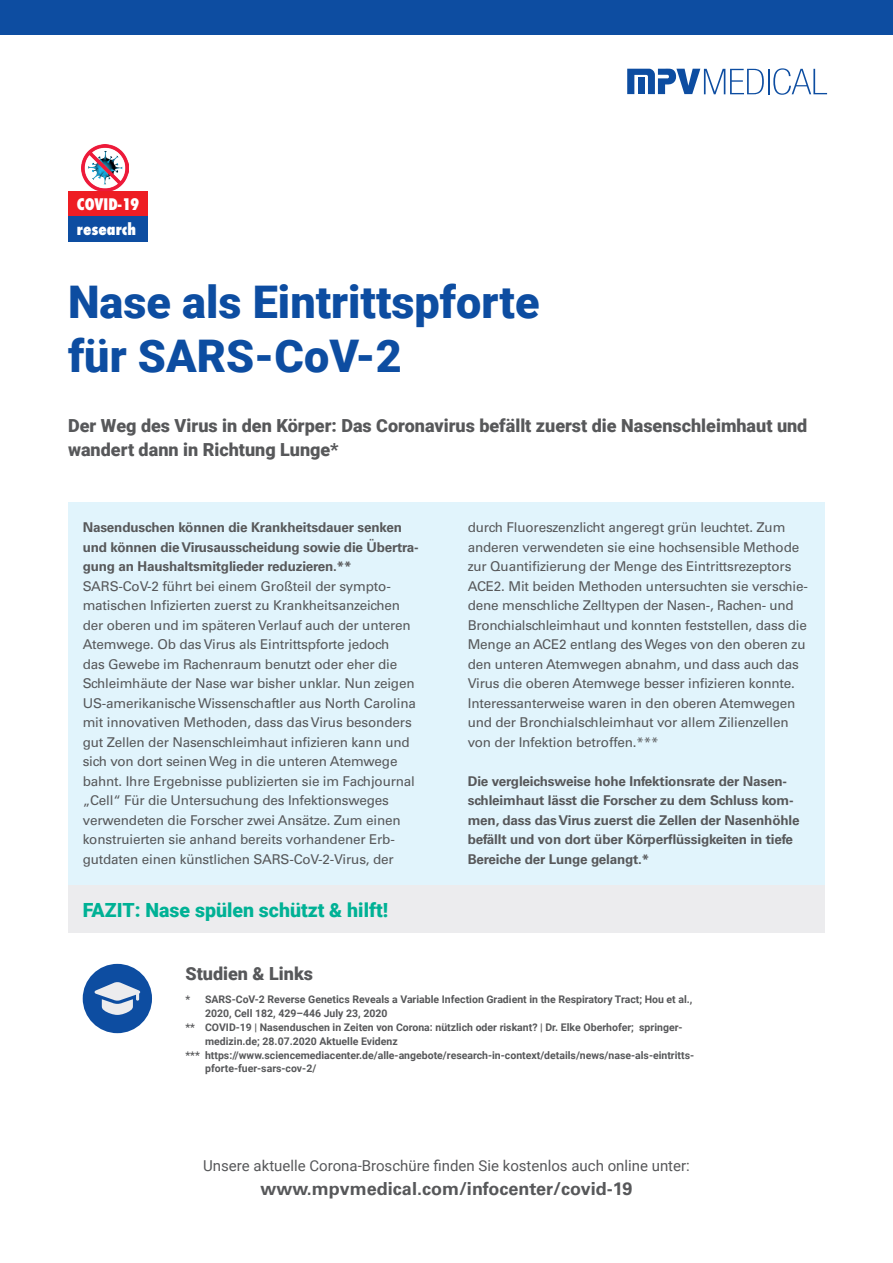
<style>
.page{position:relative;width:893px;height:1263px;background:#fff}
.page>*{position:absolute;margin:0;border:0;box-sizing:border-box;transform-origin:0 0}
._37_Content_black_Ro{font:900 45px "Roboto";color:#0d4da1}
._12_Content_black_Ro{font:900 19.5px "Roboto";color:#00b195}
._12_Content_black_Ro-2{font:900 18px/24px "Roboto";color:#57585a}
.t1{font:700 18px "Univers LT Pro 65";color:#57585a}
.Headline_black{font:800 condensed 15.6px "Futura";color:#fff}
._12_Content_black_Ro-3{font:15px "Roboto";color:#57585a}
._8_Content_black_Sou{font:13.5px/19.5px "Univers LT Pro 55 Roman";letter-spacing:-.015em;color:#57585a}
._8_Content_black_Sou-2{font:700 13.5px/19.5px "Univers LT Pro 65";letter-spacing:-.015em;color:#57585a}
._8_Content_black_Sou-3{font:700 10.5px/13.8px "Roboto";color:#57585a}
</style>
<div class="page">
<svg style="left:627px;top:68px;width:200px;height:27px"></svg>
<div style="left:0;top:0;width:893px;height:34px;background:#0d4da1"></div>
<div style="left:68px;top:502px;width:757px;height:384px;background:#e1f4fc"></div>
<div style="left:83px;top:964px;width:69px;height:69px;background:#0d4da1;border-radius:50%"></div>
<svg style="left:94px;top:982px;width:47px;height:33px"></svg>
<div style="left:68px;top:886px;width:757px;height:47px;background:#ececee"></div>
<img style="left:82px;top:145px;width:47px;height:46px">
<div style="left:68px;top:191px;width:80px;height:25px;background:#ee1d23"></div>
<div style="left:68px;top:216px;width:80px;height:25px;background:#0d4da1"></div>
<p class="Headline_black" style="left:77px;top:193px;width:64px">COVID-19</p>
<p class="Headline_black" style="left:77px;top:219px;width:61px">research</p>
<p class="_37_Content_black_Ro" style="left:68px;top:270px;width:473px">Nase als Eintrittspforte</p>
<p class="_37_Content_black_Ro" style="left:68px;top:324px;width:335px">für SARS-CoV-2</p>
<p class="_12_Content_black_Ro-2" style="left:68px;top:413px;width:741px">Der Weg des Virus in den Körper: Das Coronavirus befällt zuerst die Nasenschleimhaut und wandert dann in Richtung Lunge*</p>
<p class="_8_Content_black_Sou-2" style="left:83px;top:517px;width:337px">Nasenduschen können die Krankheitsdauer senken und können die Virusausscheidung sowie die Übertra&shy;gung an Haushaltsmitglieder reduzieren.**</p>
<p class="_8_Content_black_Sou" style="left:83px;top:575px;width:335px">SARS-CoV-2 führt bei einem Großteil der sympto&shy;matischen Infizierten zuerst zu Krankheitsanzeichen der oberen und im späteren Verlauf auch der unteren Atemwege. Ob das Virus als Eintrittspforte jedoch<br>das Gewebe im Rachenraum benutzt oder eher die Schleimhäute der Nase war bisher unklar. Nun zeigen US-amerikanische Wissenschaftler aus North Carolina mit innovativen Methoden, dass das Virus besonders gut Zellen der Nasenschleimhaut infizieren kann und sich von dort seinen Weg in die unteren Atemwege bahnt. Ihre Ergebnisse publizierten sie im Fachjournal „Cell“ Für die Untersuchung des Infektionsweges verwendeten die Forscher zwei Ansätze. Zum einen konstruierten sie anhand bereits vorhandener Erb&shy;gutdaten einen künstlichen SARS-CoV-2-Virus, der</p>
<p class="_12_Content_black_Ro" style="left:83px;top:896px;width:307px">FAZIT: Nase spülen schützt &amp; hilft!</p>
<p class="_8_Content_black_Sou" style="left:468px;top:517px;width:342px">durch Fluoreszenzlicht angeregt grün leuchtet. Zum anderen verwendeten sie eine hochsensible Methode zur Quantifizierung der Menge des Eintrittsrezeptors ACE2. Mit beiden Methoden untersuchten sie verschie&shy;dene menschliche Zelltypen der Nasen-, Rachen- und Bronchialschleimhaut und konnten feststellen, dass die Menge an ACE2 entlang des Weges von den oberen zu den unteren Atemwegen abnahm, und dass auch das Virus die oberen Atemwege besser infizieren konnte.<br>Interessanterweise waren in den oberen Atemwegen und der Bronchialschleimhaut vor allem Zilienzellen von der Infektion betroffen.***</p>
<p class="_8_Content_black_Sou-2" style="left:468px;top:770px;width:333px">Die vergleichsweise hohe Infektionsrate der Nasen&shy;schleimhaut lässt die Forscher zu dem Schluss kom&shy;men, dass das Virus zuerst die Zellen der Nasenhöhle befällt und von dort über Körperflüssigkeiten in tiefe Bereiche der Lunge gelangt.*</p>
<p class="_12_Content_black_Ro-2" style="left:185px;top:961px;width:129px">Studien &amp; Links</p>
<p class="_8_Content_black_Sou-3" style="left:205px;top:992px;width:489px;text-indent:-20px">* SARS-CoV-2 Reverse Genetics Reveals a Variable Infection Gradient in the Respiratory Tract; Hou et al.,<br>2020, Cell 182, 429–446 July 23, 2020</p>
<p class="_8_Content_black_Sou-3" style="left:205px;top:1020px;width:479px;text-indent:-20px">** COVID-19 | Nasenduschen in Zeiten von Corona: nützlich oder riskant? | Dr. Elke Oberhofer; springer&shy;medizin.de; 28.07.2020 Aktuelle Evidenz</p>
<p class="_8_Content_black_Sou-3" style="left:205px;top:1047px;width:491px;text-indent:-20px">*** https://www.sciencemediacenter.de/alle-angebote/research-in-context/details/news/nase-als-eintritts&shy;pforte-fuer-sars-cov-2/</p>
<p class="_12_Content_black_Ro-3" style="left:203px;top:1155px;width:488px">Unsere aktuelle Corona-Broschüre finden Sie kostenlos auch online unter:</p>
<p class="t1" style="left:260px;top:1176px;width:374px">www.mpvmedical.com/infocenter/covid-19</p>
</div>
